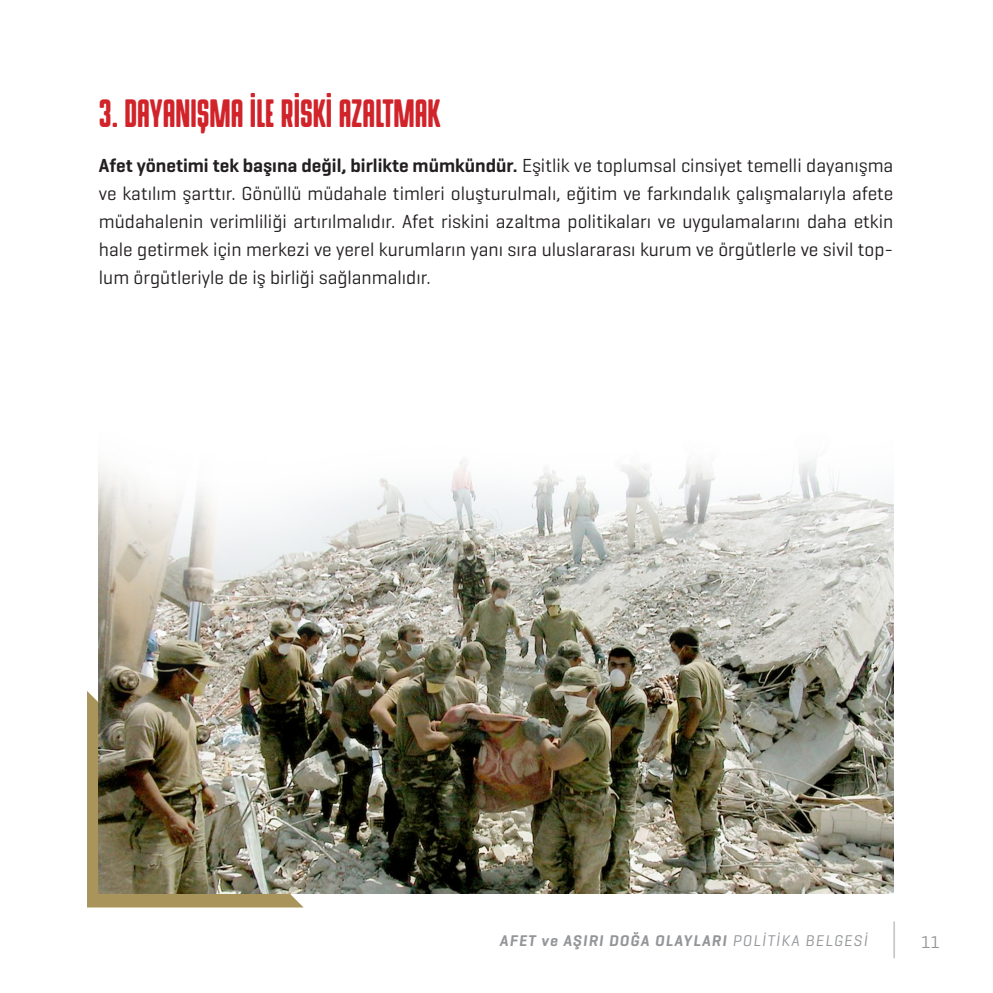
<style>
.page{position:relative;width:993px;height:993px;background:#fff}
.page>*{position:absolute;margin:0;border:0;box-sizing:border-box;transform-origin:0 0}
.t1{font:29.75px "Hermano Alto Round";color:#d1232a}
.t2{font:19.25px/28px "Geogrotesque";color:#231f20;text-align:justify}
.t3{font:17.5px "Geogrotesque";color:#939598}
.t4{font:italic 600 15.75px "Geogrotesque";letter-spacing:.075em;color:#939598}
.s1{font-weight:600}
.s2{font-weight:400}
</style>
<div class="page">
<hr style="left:893px;top:921px;width:1px;height:36px;background:#c7c8ca">
<svg style="left:87px;top:690px;width:216px;height:217px;background:#a89660"></svg>
<img style="left:99px;top:458px;width:794px;height:435px">
<p class="t1" style="left:99px;top:99px;width:343px">3. DAYANIŞMA İLE RİSKİ AZALTMAK</p>
<p class="t2" style="left:99px;top:151px;width:795px"><span class="s1">Afet yönetimi tek başına değil, birlikte mümkündür.</span> Eşitlik ve toplumsal cinsiyet temelli dayanışma ve katılım şarttır. Gönüllü müdahale timleri oluşturulmalı, eğitim ve farkındalık çalışmalarıyla afete müdahalenin verimliliği artırılmalıdır. Afet riskini azaltma politikaları ve uygulamalarını daha etkin hale getirmek için merkezi ve yerel kurumların yanı sıra uluslararası kurum ve örgütlerle ve sivil top&shy;lum örgütleriyle de iş birliği sağlanmalıdır.</p>
<p class="t4" style="left:499px;top:930px;width:369px">AFET ve AŞIRI DOĞA OLAYLARI <span class="s2">POLİTİKA BELGESİ</span></p>
<p class="t3" style="left:920px;top:930px;width:20px">11</p>
</div>
